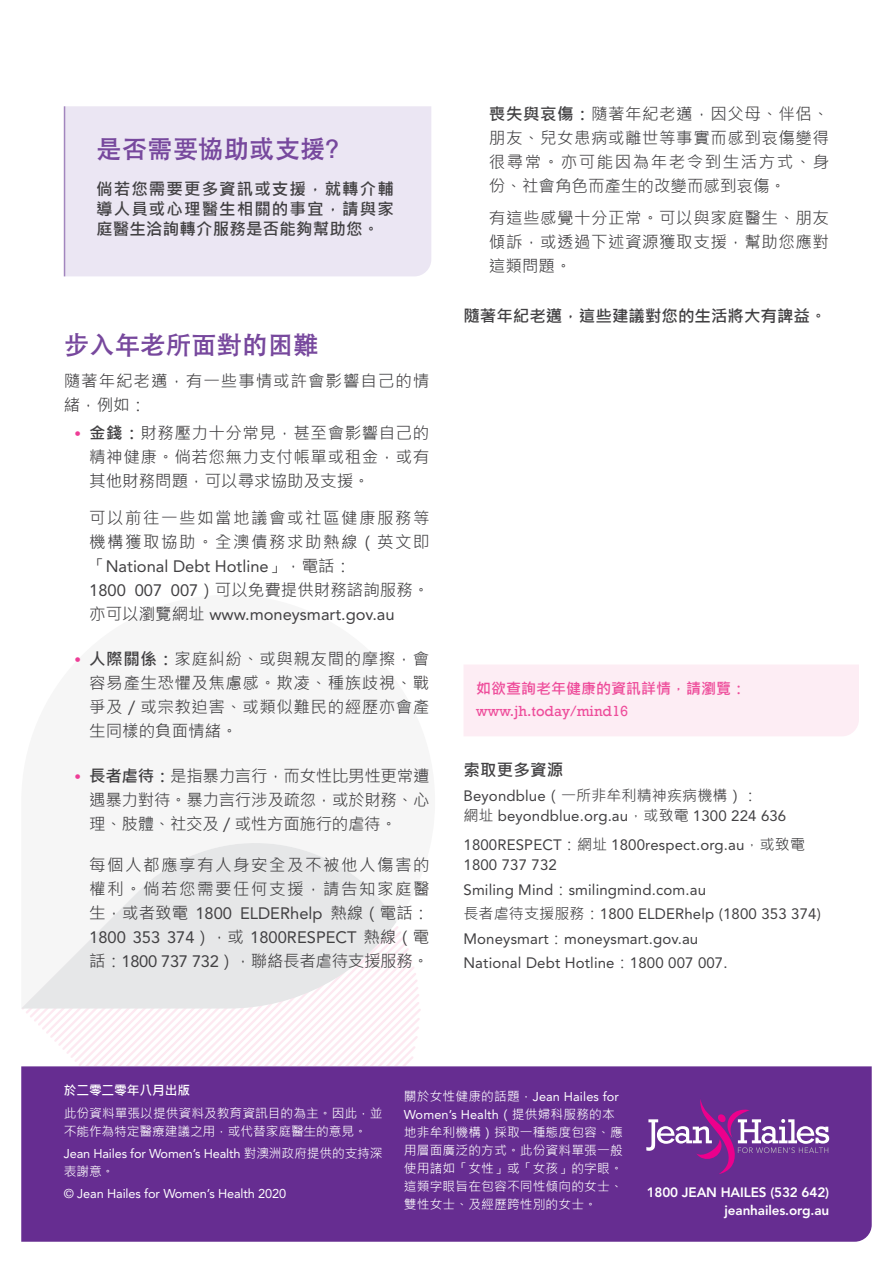
<style>
.page{position:relative;width:893px;height:1263px;background:#fff}
.page>*{position:absolute;margin:0;border:0;box-sizing:border-box;transform-origin:0 0}
.t1{font:700 25.5px "ST Heiti SC";color:#77489d}
.t2{font:16.5px/24px "Microsoft Jheng Hei";letter-spacing:.03em;color:#414042;text-align:justify}
.t3{font:16.5px/24px "Avenir LT Std";color:#414042}
.t4{font:700 16.5px/20.2px "Microsoft Jheng Hei";letter-spacing:.01em;color:#414042;text-align:justify}
.t5{font:16.5px/24px "Microsoft Jheng Hei";letter-spacing:.09em;color:#414042}
.t6{font:16.5px/24px "Microsoft Jheng Hei";letter-spacing:.06em;color:#414042}
.t7{font:16.5px "Microsoft Jheng Hei";letter-spacing:-.02em;color:#414042}
.t8{font:16.5px "Microsoft Jheng Hei";color:#414042}
.t9{font:15px/24.5px "Avenir LT Std";letter-spacing:.01em;color:#414042}
.t10{font:15px "Microsoft Jheng Hei";letter-spacing:.01em;color:#414042}
.t11{font:15px "Rockwell";color:#ee4d9b}
.t12{font:700 15px "Microsoft Jheng Hei";color:#ee4d9b}
.t13{font:800 13.5px/18px "Avenir LT Std";letter-spacing:-.01em;color:#fff;text-align:right}
.t14{font:12.75px/18px "Microsoft Jheng Hei";color:#fff}
.t15{font:12.75px "Avenir LT Std";letter-spacing:-.01em;color:#fff}
.t16{font:12.75px/18px "Avenir LT Std";letter-spacing:.01em;color:#fff}
.t17{font:700 12.75px "Microsoft Jheng Hei";letter-spacing:-.01em;color:#fff}
.s1{font-weight:700;color:#ee3d96}
.s2{font-weight:700}
.s3{font-family:"Microsoft Jheng Hei"}
.s4{font-family:"Avenir LT Std"}
</style>
<div class="page">
<div style="left:21px;top:1066px;width:851px;height:176px;background:#662d91"></div>
<svg style="left:22px;top:1008px;width:399px;height:58px"></svg>
<svg style="left:22px;top:843px;width:374px;height:165px;fill:#e6e7e8"></svg>
<svg style="left:646px;top:1099px;width:183px;height:75px;background:#7f429d"></svg>
<div style="left:464px;top:665px;width:395px;height:71px;background:#fdedf4"></div>
<div style="left:65px;top:106px;width:366px;height:170px;background:#ebe6f3"></div>
<hr style="left:64px;top:106px;width:1px;height:170px;background:#a286be">
<h1 class="t1" style="left:96px;top:134px;width:257px">是否需要協助或支援？</h1>
<p class="t4" style="left:96px;top:179px;width:299px">倘若您需要更多資訊或支援，就轉介輔導人員或心理醫生相關的事宜，請與家庭醫生洽詢轉介服務是否能夠幫助您。</p>
<h1 class="t1" style="left:64px;top:331px;width:256px">步入年老所面對的困難</h1>
<p class="t6" style="left:64px;top:369px;width:367px">隨著年紀老邁，有一些事情或許會影響自己的情緒，例如：</p>
<p class="t2" style="left:89px;top:421px;width:342px;text-indent:-15px"><span class="s1">•</span> <span class="s2">金錢：</span>財務壓力十分常見，甚至會影響自己的精神健康。倘若您無力支付帳單或租金，或有其他財務問題，可以尋求協助及支援。</p>
<p class="t5" style="left:89px;top:506px;width:342px">可以前往一些如當地議會或社區健康服務等機構獲取協助。全澳債務求助熱線（英文即</p>
<p class="t3" style="left:89px;top:554px;width:263px"><span class="s3">「</span>National Debt Hotline<span class="s3">」，電話：</span></p>
<p class="t8" style="left:89px;top:579px;width:342px"><span class="s4">1800 007 007</span>）可以免費提供財務諮詢服務。</p>
<p class="t3" style="left:89px;top:602px;width:307px"><span class="s3">亦可以瀏覽網址</span> www.moneysmart.gov.au</p>
<p class="t2" style="left:89px;top:647px;width:342px;text-indent:-15px"><span class="s1">•</span> <span class="s2">人際關係：</span>家庭糾紛、或與親友間的摩擦，會容易產生恐懼及焦慮感。欺凌、種族歧視、戰爭及／或宗教迫害、或類似難民的經歷亦會產生同樣的負面情緒。</p>
<p class="t2" style="left:89px;top:764px;width:342px;text-indent:-15px"><span class="s1">•</span> <span class="s2">長者虐待：</span>是指暴力言行，而女性比男性更常遭遇暴力對待。暴力言行涉及疏忽，或於財務、心理、肢體、社交及／或性方面施行的虐待。</p>
<p class="t5" style="left:89px;top:853px;width:342px">每個人都應享有人身安全及不被他人傷害的權利。倘若您需要任何支援，請告知家庭醫</p>
<p class="t3" style="left:89px;top:902px;width:342px"><span class="s3">生，或者致電</span> 1800 ELDERhelp <span class="s3">熱線（電話：<br></span>1800 353 374<span class="s3">），或</span> 1800RESPECT <span class="s3">熱線（電</span></p>
<p class="t7" style="left:89px;top:951px;width:341px">話：<span class="s4">1800 737 732</span>），聯絡長者虐待支援服務。</p>
<p class="t2" style="left:489px;top:102px;width:342px"><span class="s2">喪失與哀傷：</span>隨著年紀老邁，因父母、伴侶、朋友、兒女患病或離世等事實而感到哀傷變得很尋常。亦可能因為年老令到生活方式、身份、社會角色而產生的改變而感到哀傷。</p>
<p class="t2" style="left:489px;top:206px;width:342px">有這些感覺十分正常。可以與家庭醫生、朋友傾訴，或透過下述資源獲取支援，幫助您應對這類問題。</p>
<p class="t4" style="left:463px;top:305px;width:364px">隨著年紀老邁，這些建議對您的生活將大有諀益。</p>
<p class="t12" style="left:476px;top:679px;width:271px">如欲查詢老年健康的資訊詳情，請瀏覽：</p>
<p class="t11" style="left:476px;top:702px;width:153px">www.jh.today/mind16</p>
<p class="t4" style="left:463px;top:760px;width:101px">索取更多資源</p>
<p class="t10" style="left:463px;top:786px;width:296px"><span class="s4">Beyondblue</span>（一所非牟利精神疾病機構）：</p>
<p class="t9" style="left:463px;top:801px;width:343px;line-height:28.8px"><span class="s3">網址</span> beyondblue.org.au<span class="s3">，或致電</span> 1300 224 636<br>1800RESPECT<span class="s3">：網址</span> 1800respect.org.au<span class="s3">，或致電</span></p>
<p class="t9" style="left:463px;top:853px;width:359px">1800 737 732<br>Smiling Mind<span class="s3">：</span>smilingmind.com.au<br><span class="s3">長者虐待支援服務：</span>1800 ELDERhelp (1800 353 374)<br>Moneysmart<span class="s3">：</span>moneysmart.gov.au<br>National Debt Hotline<span class="s3">：</span>1800 007 007.</p>
<p class="t17" style="left:64px;top:1083px;width:128px">於二零二零年八月出版</p>
<p class="t14" style="left:64px;top:1104px;width:320px">此份資料單張以提供資料及教育資訊目的為主。因此，並不能作為特定醫療建議之用，或代替家庭醫生的意見。</p>
<p class="t15" style="left:64px;top:1146px;width:320px">Jean Hailes for Women’s Health <span class="s3">對澳洲政府提供的支持深</span></p>
<p class="t14" style="left:64px;top:1162px;width:52px">表謝意。</p>
<p class="t15" style="left:64px;top:1186px;width:224px">© Jean Hailes for Women’s Health 2020</p>
<p class="t16" style="left:404px;top:1088px;width:217px"><span class="s3">關於女性健康的話題，</span>Jean Hailes for<br>Women’s Health<span class="s3">（提供婦科服務的本</span></p>
<p class="t14" style="left:404px;top:1124px;width:220px;text-align:justify">地非牟利機構）採取一種態度包容、應用層面廣泛的方式。此份資料單張一般使用諸如「女性」或「女孩」的字眼。這類字眼旨在包容不同性傾向的女士、雙性女士、及經歷跨性別的女士。</p>
<p class="t13" style="left:647px;top:1183px;width:184px">1800 JEAN HAILES (532 642) jeanhailes.org.au</p>
</div>
